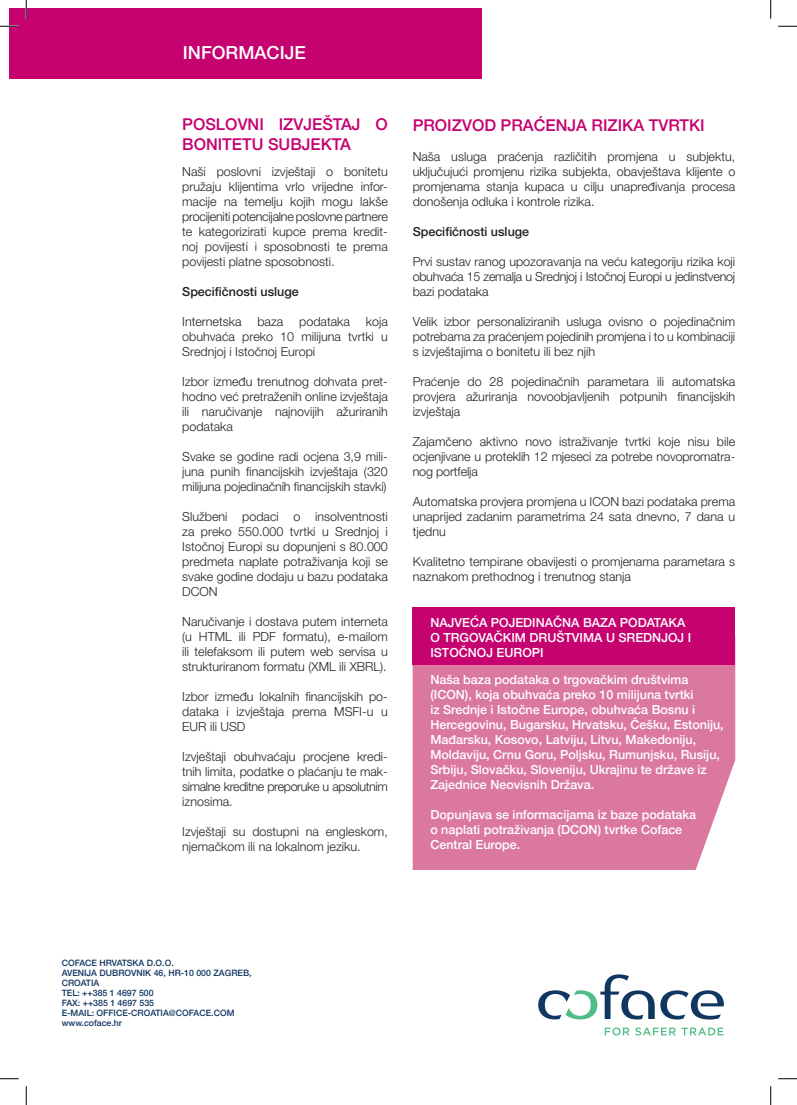
<style>
.page{position:relative;width:797px;height:1105px;background:#fff}
.page>*{position:absolute;margin:0;border:0;box-sizing:border-box;transform-origin:0 0}
.t1{font:18.12px "Helvetica Neue Med HR";color:#fff}
.t2{font:500 16.25px/19.5px "Helvetica Neue";color:#c60170}
.t3{font:12.5px/15px "Helvetica Neue Lt HR";color:#231f20;text-align:justify}
.t4{font:500 12.5px/15px "Helvetica Neue";color:#fff}
.t5{font:12.5px "Helvetica Neue Med HR";color:#231f20}
.t6{font:500 8.75px/10px "Helvetica Neue";color:#113761}
</style>
<div class="page">
<div style="left:412px;top:664px;width:323px;height:206px;background:#da789f"></div>
<div style="left:9px;top:9px;width:473px;height:70px;background:#c60170"></div>
<div style="left:412px;top:607px;width:323px;height:57px;background:#c60170"></div>
<svg style="left:660px;top:990px;width:64px;height:29px"></svg>
<svg style="left:538px;top:974px;width:116px;height:45px"></svg>
<svg style="left:604px;top:1027px;width:25px;height:8px"></svg>
<svg style="left:635px;top:1027px;width:40px;height:8px"></svg>
<svg style="left:681px;top:1027px;width:42px;height:8px"></svg>
<svg style="left:0;top:25px;width:19px;height:2px"></svg>
<svg style="left:778px;top:25px;width:19px;height:2px"></svg>
<svg style="left:0;top:1078px;width:19px;height:1px"></svg>
<svg style="left:778px;top:1078px;width:19px;height:1px"></svg>
<svg style="left:25px;top:0;width:2px;height:19px"></svg>
<svg style="left:25px;top:1086px;width:2px;height:19px"></svg>
<svg style="left:770px;top:0;width:1px;height:19px"></svg>
<svg style="left:770px;top:1086px;width:1px;height:19px"></svg>
<h1 class="t1" style="left:183px;top:42px;width:124px">INFORMACIJE</h1>
<h2 class="t2" style="left:182px;top:114px;width:207px">POSLOVNI IZVJEŠTAJ O<br>BONITETU SUBJEKTA</h2>
<p class="t3" style="left:182px;top:164px;width:207px">Naši poslovni izvještaji o bonitetu pružaju klijentima vrlo vrijedne infor&shy;macije na temelju kojih mogu lakše procijeniti potencijalne poslovne partnere te kategorizirati kupce prema kredit&shy;noj povijesti i sposobnosti te prema povijesti platne sposobnosti.</p>
<p class="t5" style="left:182px;top:284px;width:118px">Specifičnosti usluge</p>
<p class="t3" style="left:182px;top:314px;width:61px">Internetska</p>
<p class="t3" style="left:257px;top:314px;width:27px">baza</p>
<p class="t3" style="left:299px;top:314px;width:52px">podataka</p>
<p class="t3" style="left:182px;top:314px;width:207px;text-indent:184px">koja obuhvaća preko 10 milijuna tvrtki u Srednjoj i Istočnoj Europi</p>
<p class="t3" style="left:182px;top:374px;width:207px">Izbor između trenutnog dohvata pret&shy;hodno već pretraženih online izvještaja ili naručivanje najnovijih ažuriranih podataka</p>
<p class="t3" style="left:182px;top:449px;width:207px">Svake se godine radi ocjena 3,9 mili&shy;juna punih financijskih izvještaja (320 milijuna pojedinačnih financijskih stavki)</p>
<p class="t3" style="left:182px;top:509px;width:207px">Službeni podaci o insolventnosti za preko 550.000 tvrtki u Srednjoj i Istočnoj Europi su dopunjeni s 80.000 predmeta naplate potraživanja koji se svake godine dodaju u bazu podataka DCON</p>
<p class="t3" style="left:182px;top:614px;width:207px">Naručivanje i dostava putem interneta (u HTML ili PDF formatu), e-mailom ili telefaksom ili putem web servisa u strukturiranom formatu (XML ili XBRL).</p>
<p class="t3" style="left:182px;top:689px;width:207px">Izbor između lokalnih financijskih po&shy;dataka i izvještaja prema MSFI-u u EUR ili USD</p>
<p class="t3" style="left:182px;top:749px;width:207px">Izvještaji obuhvaćaju procjene kredi&shy;tnih limita, podatke o plaćanju te mak&shy;simalne kreditne preporuke u apsolutnim iznosima.</p>
<p class="t3" style="left:182px;top:824px;width:207px">Izvještaji su dostupni na engleskom, njemačkom ili na lokalnom jeziku.</p>
<h2 class="t2" style="left:412px;top:115px;width:294px">PROIZVOD PRAĆENJA RIZIKA TVRTKI</h2>
<p class="t3" style="left:412px;top:149px;width:324px">Naša usluga praćenja različitih promjena u subjektu, uključujući promjenu rizika subjekta, obavještava klijente o promjenama stanja kupaca u cilju unapređivanja procesa donošenja odluka i kontrole rizika.</p>
<p class="t5" style="left:412px;top:224px;width:118px">Specifičnosti usluge</p>
<p class="t3" style="left:412px;top:254px;width:324px">Prvi sustav ranog upozoravanja na veću kategoriju rizika koji obuhvaća 15 zemalja u Srednjoj i Istočnoj Europi u jedinstvenoj bazi podataka</p>
<p class="t3" style="left:412px;top:314px;width:324px">Velik izbor personaliziranih usluga ovisno o pojedinačnim potrebama za praćenjem pojedinih promjena i to u kombinaciji s izvještajima o bonitetu ili bez njih</p>
<p class="t3" style="left:412px;top:374px;width:324px">Praćenje do 28 pojedinačnih parametara ili automatska provjera ažuriranja novoobjavljenih potpunih financijskih izvještaja</p>
<p class="t3" style="left:412px;top:434px;width:324px">Zajamčeno aktivno novo istraživanje tvrtki koje nisu bile ocjenjivane u proteklih 12 mjeseci za potrebe novopromatra&shy;nog portfelja</p>
<p class="t3" style="left:412px;top:494px;width:324px">Automatska provjera promjena u ICON bazi podataka prema unaprijed zadanim parametrima 24 sata dnevno, 7 dana u tjednu</p>
<p class="t3" style="left:412px;top:554px;width:324px">Kvalitetno tempirane obavijesti o promjenama parametara s naznakom prethodnog i trenutnog stanja</p>
<p class="t4" style="left:430px;top:614px;width:262px">NAJVEĆA POJEDINAČNA BAZA PODATAKA<br>O TRGOVAČKIM DRUŠTVIMA U SREDNJOJ I<br>ISTOČNOJ EUROPI</p>
<p class="t4" style="left:430px;top:671px;width:295px">Naša baza podataka o trgovačkim društvima (ICON), koja obuhvaća preko 10 milijuna tvrtki<br>iz Srednje i Istočne Europe, obuhvaća Bosnu i Hercegovinu, Bugarsku, Hrvatsku, Češku, Estoniju, Mađarsku, Kosovo, Latviju, Litvu, Makedoniju, Moldaviju, Crnu Goru, Poljsku, Rumunjsku, Rusiju, Srbiju, Slovačku, Sloveniju, Ukrajinu te države iz Zajednice Neovisnih Država.</p>
<p class="t4" style="left:430px;top:806px;width:267px">Dopunjava se informacijama iz baze podataka o naplati potraživanja (DCON) tvrtke Coface<br>Central Europe.</p>
<p class="t6" style="left:62px;top:957px;width:191px">COFACE HRVATSKA D.O.O.<br>AVENIJA DUBROVNIK 46, HR-10 000 ZAGREB,<br>CROATIA<br>TEL: ++385 1 4697 500<br>FAX: ++385 1 4697 535<br>E-MAIL: OFFICE-CROATIA@COFACE.COM www.coface.hr</p>
</div>
